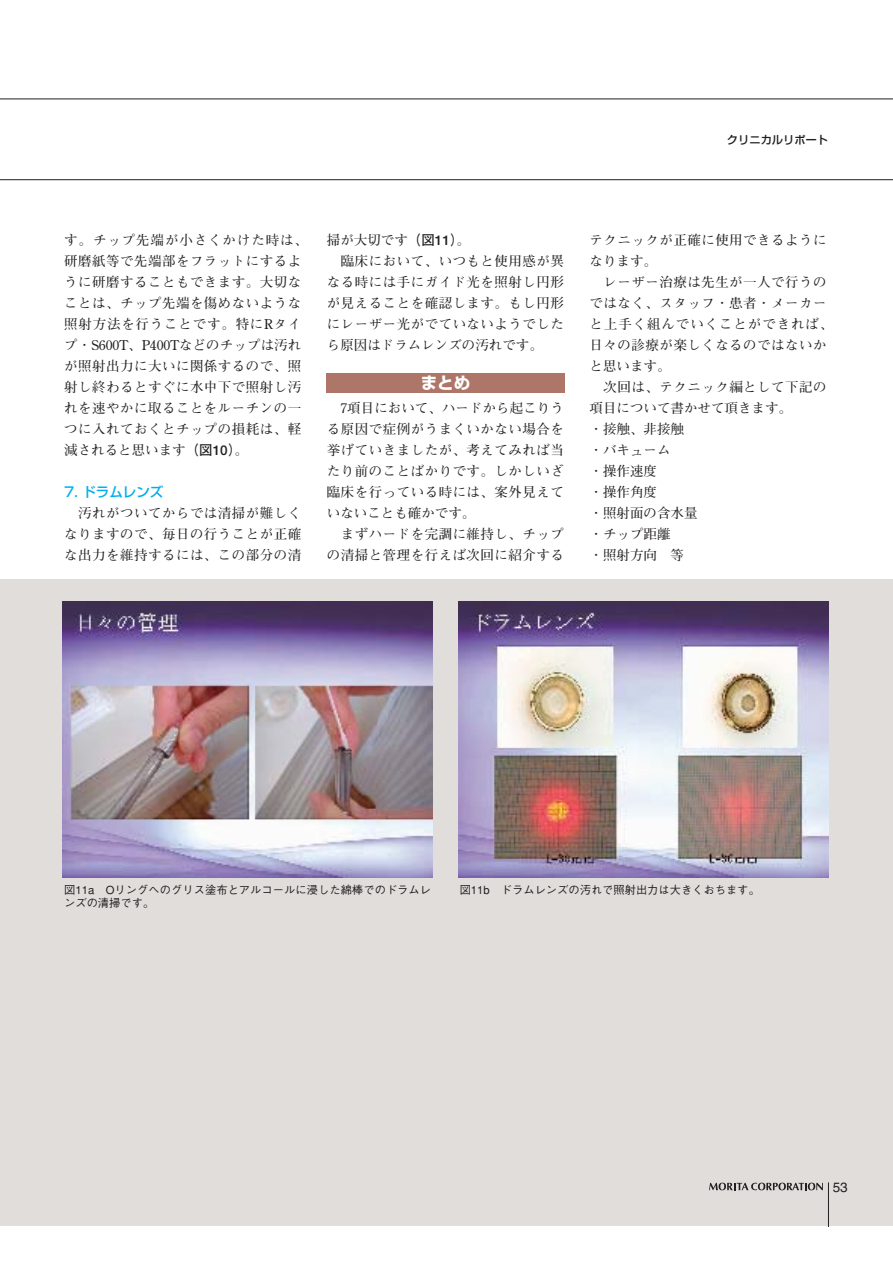
<style>
.page{position:relative;width:893px;height:1263px;background:#fff}
.page>*{position:absolute;margin:0;border:0;box-sizing:border-box;transform-origin:0 0}
.t1{font:16.5px "Shin Go Bold 90 msp RKSJ H";color:#fff}
.t2{font:13.5px/21px "Futo Min A101 Bold 90 msp RKSJ H";letter-spacing:.035em;color:#231f20}
.t3{font:13.5px/21px "Futo Min A101 Bold 90 msp RKSJ H";color:#231f20}
.t4{font:13.5px "Shin Go Medium 90 msp RKSJ H";color:#00aeef}
.t5{font:13.5px "Helvetica";color:#231f20}
.t6{font:11.25px/13.5px "Gothic BBB Medium 90 msp RKSJ H";letter-spacing:.005em;color:#231f20}
.t7{font:11.25px "Shin Go Medium 90 msp RKSJ H";color:#231f20}
.s1{font-family:"Futo Go B101 Bold 90 msp RKSJ H"}
</style>
<div class="page">
<div style="left:0;top:579px;width:893px;height:647px;background:#e0ddda"></div>
<hr style="left:0;top:99px;width:893px;height:1px;background:#231f20">
<hr style="left:0;top:179px;width:893px;height:1px;background:#231f20">
<img style="left:63px;top:601px;width:370px;height:276px">
<img style="left:458px;top:601px;width:370px;height:276px">
<div style="left:326px;top:374px;width:238px;height:19px;background:#ae7668"></div>
<svg style="left:709px;top:1183px;width:114px;height:7px"></svg>
<hr style="left:828px;top:1182px;width:1px;height:44px;background:#231f20">
<p class="t7" style="left:727px;top:135px;width:103px">クリニカルリポート</p>
<p class="t2" style="left:64px;top:232px;width:245px">す。チップ先端が小さくかけた時は、研磨紙等で先端部をフラットにするように研磨することもできます。大切なことは、チップ先端を傷めないような照射方法を行うことです。特にRタイプ・S600T、P400Tなどのチップは汚れが照射出力に大いに関係するので、照射し終わるとすぐに水中下で照射し汚れを速やかに取ることをルーチンの一つに入れておくとチップの損耗は、軽減されると思います<span class="s1">（図10）</span>。</p>
<p class="t4" style="left:64px;top:487px;width:101px">7. ドラムレンズ</p>
<p class="t2" style="left:64px;top:505px;width:239px;text-align:justify;text-indent:14px">汚れがついてからでは清掃が難しくなりますので、毎日の行うことが正確な出力を維持するには、この部分の清</p>
<p class="t2" style="left:327px;top:232px;width:145px">掃が大切です<span class="s1">（図11）</span>。</p>
<p class="t2" style="left:341px;top:253px;width:225px">臨床において、いつもと使用感が異</p>
<p class="t2" style="left:327px;top:274px;width:239px">なる時には手にガイド光を照射し円形</p>
<p class="t2" style="left:327px;top:295px;width:239px">が見えることを確認します。もし円形</p>
<p class="t2" style="left:327px;top:316px;width:239px">にレーザー光がでていないようでした</p>
<p class="t3" style="left:327px;top:337px;width:217px">ら原因はドラムレンズの汚れです。</p>
<p class="t1" style="left:421px;top:377px;width:51px">まとめ</p>
<p class="t2" style="left:327px;top:400px;width:239px;text-align:justify;text-indent:14px">7項目において、ハードから起こりうる原因で症例がうまくいかない場合を挙げていきましたが、考えてみれば当たり前のことばかりです。しかしいざ臨床を行っている時には、案外見えていないことも確かです。</p>
<p class="t2" style="left:327px;top:526px;width:239px;text-align:right">まずハードを完調に維持し、チップの清掃と管理を行えば次回に紹介する</p>
<p class="t2" style="left:589px;top:232px;width:239px">テクニックが正確に使用できるようになります。</p>
<p class="t2" style="left:589px;top:274px;width:245px;text-indent:14px">レーザー治療は先生が一人で行うのではなく、スタッフ・患者・メーカーと上手く組んでいくことができれば、日々の診療が楽しくなるのではないかと思います。</p>
<p class="t3" style="left:589px;top:379px;width:239px;text-indent:14px">次回は、テクニック編として下記の項目について書かせて頂きます。<br>・接触、非接触<br>・バキューム<br>・操作速度<br>・操作角度<br>・照射面の含水量<br>・チップ距離<br>・照射方向　等</p>
<p class="t6" style="left:64px;top:884px;width:368px">図11a Oリングへのグリス塗布とアルコールに浸した綿棒でのドラムレンズの清掃です。</p>
<p class="t6" style="left:460px;top:884px;width:302px">図11b ドラムレンズの汚れで照射出力は大きくおちます。</p>
<p class="t5" style="left:833px;top:1182px;width:17px">53</p>
</div>
